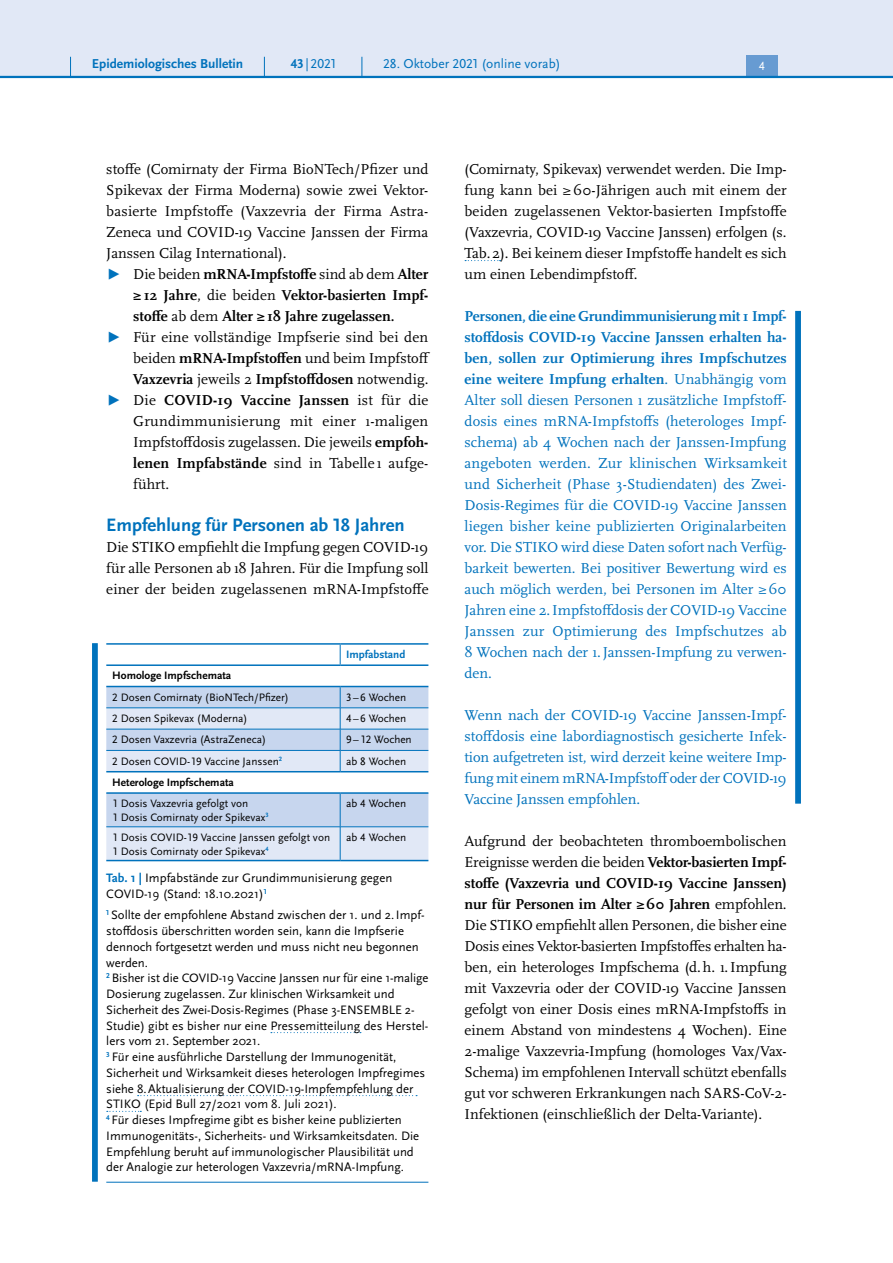
<style>
.page{position:relative;width:893px;height:1263px;background:#fff}
.page>*{position:absolute;margin:0;border:0;box-sizing:border-box;transform-origin:0 0}
.t1{font:700 18.75px "Scala Sans Pro";color:#0072bc}
.P_-_Fließtext{font:15px/21px "Scala Pro";color:#000;text-align:justify}
.P_-_Fließtext-2{font:15px/21px "Scala Pro";letter-spacing:-.005em;color:#0072bc;text-align:justify}
.t2{font:700 15px/21px "Scala Pro";color:#000;text-align:justify}
.t3{font:13.5px "Scala Sans Pro";color:#0072bc}
.t4{font:700 13.5px "Scala Sans Pro";color:#0072bc}
.P_-_Bildunterschrift{font:12.75px/15.8px "Scala Sans Pro";color:#000}
.t5{font:12.45px "Scala Sans Pro";color:#fff}
.P_-_Tab_linksbündig{font:11.25px/13.5px "Scala Sans Pro";color:#000}
.P_-_Tab_linksbündig-2{font:700 11.25px "Scala Sans Pro";color:#000}
.Titel_klein{font:700 11.25px "Scala Sans Pro";color:#0072bc}
.s1{font-weight:700}
.s2{font-family:"Scala Sans Pro";font-weight:400;color:#0072bc}
.s3{font-weight:400}
.s4{font-family:"Scala Sans Pro";color:#0072bc}
.s5{font-weight:700;color:#0072bc}
</style>
<div class="page">
<svg style="left:465px;top:260px;width:36px;height:1px"></svg>
<svg style="left:795px;top:311px;width:6px;height:493px;background:#0976be"></svg>
<svg style="left:106px;top:645px;width:322px;height:41px"></svg>
<div style="left:106px;top:687px;width:322px;height:20px;background:#c7d6ee"></div>
<svg style="left:106px;top:708px;width:322px;height:152px;background:#d8e3f3"></svg>
<svg style="left:340px;top:645px;width:1px;height:19px"></svg>
<hr style="left:106px;top:707px;width:234px;height:1px;background:#0072bc">
<hr style="left:340px;top:707px;width:88px;height:1px;background:#0072bc">
<hr style="left:106px;top:729px;width:234px;height:1px;background:#0072bc">
<hr style="left:340px;top:729px;width:88px;height:1px;background:#0072bc">
<hr style="left:106px;top:750px;width:234px;height:1px;background:#0072bc">
<hr style="left:340px;top:750px;width:88px;height:1px;background:#0072bc">
<svg style="left:340px;top:687px;width:1px;height:84px"></svg>
<hr style="left:340px;top:794px;width:1px;height:33px;background:#0072bc">
<hr style="left:106px;top:826px;width:234px;height:1px;background:#0072bc">
<hr style="left:340px;top:826px;width:88px;height:1px;background:#0072bc">
<hr style="left:340px;top:827px;width:1px;height:33px;background:#0072bc">
<hr style="left:106px;top:643px;width:234px;height:2px;background:#0072bc">
<hr style="left:340px;top:643px;width:88px;height:2px;background:#0072bc">
<hr style="left:106px;top:664px;width:234px;height:2px;background:#0072bc">
<hr style="left:340px;top:664px;width:88px;height:2px;background:#0072bc">
<hr style="left:106px;top:686px;width:234px;height:1px;background:#0072bc">
<hr style="left:340px;top:686px;width:88px;height:1px;background:#0072bc">
<hr style="left:106px;top:771px;width:234px;height:1px;background:#0072bc">
<hr style="left:340px;top:771px;width:88px;height:1px;background:#0072bc">
<hr style="left:106px;top:792px;width:234px;height:2px;background:#0072bc">
<hr style="left:340px;top:792px;width:88px;height:2px;background:#0072bc">
<hr style="left:106px;top:860px;width:234px;height:1px;background:#0072bc">
<hr style="left:340px;top:860px;width:88px;height:1px;background:#0072bc">
<svg style="left:271px;top:1032px;width:90px;height:1px"></svg>
<svg style="left:138px;top:1095px;width:279px;height:1px"></svg>
<svg style="left:107px;top:1111px;width:34px;height:1px"></svg>
<hr style="left:106px;top:1182px;width:322px;height:1px;background:#0072bc">
<svg style="left:92px;top:643px;width:6px;height:539px;background:#0977be"></svg>
<div style="left:0;top:0;width:893px;height:77px;background:#e1e8f6"></div>
<div style="left:746px;top:55px;width:32px;height:21px;background:#679bd2"></div>
<hr style="left:0;top:76px;width:893px;height:2px;background:#0072bc">
<svg style="left:70px;top:57px;width:1px;height:19px"></svg>
<svg style="left:264px;top:57px;width:1px;height:19px"></svg>
<svg style="left:362px;top:57px;width:1px;height:19px"></svg>
<p class="t4" style="left:92px;top:55px;width:153px">Epidemiologisches Bulletin</p>
<p class="t3" style="left:291px;top:55px;width:47px"><span class="s1">43</span>|2021</p>
<p class="t3" style="left:383px;top:55px;width:179px">28. Oktober 2021 (online vorab)</p>
<p class="t5" style="left:759px;top:59px;width:7px">4</p>
<p class="P_-_Fließtext" style="left:106px;top:158px;width:324px">stoffe (Comirnaty der Firma BioNTech/Pfizer und Spikevax der Firma Moderna) sowie zwei Vektor&shy;basierte Impfstoffe (Vaxzevria der Firma Astra-Zeneca und COVID-19 Vaccine Janssen der Firma Janssen Cilag International).</p>
<p class="t2" style="left:133px;top:263px;width:297px;text-indent:-27px"><span class="s2">▶</span> <span class="s3">Die beiden</span> mRNA-Impfstoffe <span class="s3">sind ab dem</span> Alter ≥ 12 Jahre<span class="s3">, die beiden</span> Vektor-basierten Impf&shy;stoffe <span class="s3">ab dem</span> Alter ≥18 Jahre zugelassen.</p>
<p class="P_-_Fließtext" style="left:133px;top:326px;width:298px;text-align:left;text-indent:-27px"><span class="s4">▶</span> Für eine vollständige Impfserie sind bei den beiden <span class="s1">mRNA-Impfstoffen</span> und beim Impfstoff<br><span class="s1">Vaxzevria</span> jeweils 2 <span class="s1">Impfstoffdosen</span> notwendig.</p>
<p class="P_-_Fließtext" style="left:133px;top:389px;width:297px;text-indent:-27px"><span class="s4">▶</span> Die <span class="s1">COVID-19 Vaccine Janssen</span> ist für die Grundimmunisierung mit einer 1-maligen Impfstoffdosis zugelassen. Die jeweils <span class="s1">empfoh&shy;lenen Impfabstände</span> sind in Tabelle 1 aufge&shy;führt.</p>
<h3 class="t1" style="left:106px;top:513px;width:300px">Empfehlung für Personen ab 18 Jahren</h3>
<p class="P_-_Fließtext" style="left:106px;top:536px;width:324px">Die STIKO empfiehlt die Impfung gegen COVID-19 für alle Personen ab 18 Jahren. Für die Impfung soll einer der beiden zugelassenen mRNA-Impfstoffe</p>
<p class="Titel_klein" style="left:346px;top:648px;width:61px">Impfabstand</p>
<p class="P_-_Tab_linksbündig-2" style="left:112px;top:669px;width:120px">Homologe Impfschemata</p>
<p class="P_-_Tab_linksbündig" style="left:112px;top:690px;width:178px">2 Dosen Comirnaty (BioNTech/Pfizer)</p>
<p class="P_-_Tab_linksbündig" style="left:346px;top:690px;width:61px">3 – 6 Wochen</p>
<p class="P_-_Tab_linksbündig" style="left:112px;top:712px;width:137px">2 Dosen Spikevax (Moderna)</p>
<p class="P_-_Tab_linksbündig" style="left:346px;top:712px;width:61px">4 – 6 Wochen</p>
<p class="P_-_Tab_linksbündig" style="left:112px;top:733px;width:155px">2 Dosen Vaxzevria (AstraZeneca)</p>
<p class="P_-_Tab_linksbündig" style="left:346px;top:733px;width:67px">9 – 12 Wochen</p>
<p class="P_-_Tab_linksbündig" style="left:112px;top:754px;width:171px">2 Dosen COVID-19 Vaccine Janssen<sup>2</sup></p>
<p class="P_-_Tab_linksbündig" style="left:346px;top:754px;width:62px">ab 8 Wochen</p>
<p class="P_-_Tab_linksbündig-2" style="left:112px;top:776px;width:123px">Heterologe Impfschemata</p>
<p class="P_-_Tab_linksbündig" style="left:112px;top:797px;width:158px">1 Dosis Vaxzevria gefolgt von<br>1 Dosis Comirnaty oder Spikevax<sup>3</sup></p>
<p class="P_-_Tab_linksbündig" style="left:346px;top:797px;width:62px">ab 4 Wochen</p>
<p class="P_-_Tab_linksbündig" style="left:112px;top:831px;width:219px">1 Dosis COVID-19 Vaccine Janssen gefolgt von<br>1 Dosis Comirnaty oder Spikevax<sup>4</sup></p>
<p class="P_-_Tab_linksbündig" style="left:346px;top:831px;width:62px">ab 4 Wochen</p>
<p class="P_-_Bildunterschrift" style="left:106px;top:870px;width:287px"><span class="s5">Tab. 1 |</span> Impfabstände zur Grundimmunisierung gegen<br>COVID-19 (Stand: 18.10.2021)<sup>1</sup></p>
<p class="P_-_Bildunterschrift" style="left:106px;top:907px;width:324px"><sup>1</sup> Sollte der empfohlene Abstand zwischen der 1. und 2.Impf&shy;stoffdosis überschritten worden sein, kann die Impfserie dennoch fortgesetzt werden und muss nicht neu begonnen werden.<br><sup>2</sup> Bisher ist die COVID-19 Vaccine Janssen nur für eine 1-malige Dosierung zugelassen. Zur klinischen Wirksamkeit und Sicherheit des Zwei-Dosis-Regimes (Phase 3-ENSEMBLE 2- Studie) gibt es bisher nur eine Pressemitteilung des Herstel&shy;lers vom 21. September 2021.<br><sup>3</sup> Für eine ausführliche Darstellung der Immunogenität, Sicherheit und Wirksamkeit dieses heterologen Impfregimes siehe 8.Aktualisierung der COVID-19-Impfempfehlung der STIKO (Epid Bull 27/2021 vom 8. Juli 2021).<br><sup>4</sup> Für dieses Impfregime gibt es bisher keine publizierten Immunogenitäts-, Sicherheits- und Wirksamkeitsdaten. Die Empfehlung beruht auf immunologischer Plausibilität und der Analogie zur heterologen Vaxzevria/mRNA-Impfung.</p>
<p class="P_-_Fließtext" style="left:465px;top:158px;width:324px">(Comirnaty, Spikevax) verwendet werden. Die Imp&shy;fung kann bei ≥60-Jährigen auch mit einem der beiden zugelassenen Vektor-basierten Impfstoffe (Vaxzevria, COVID-19 Vaccine Janssen) erfolgen (s.<br>Tab.2). Bei keinem dieser Impfstoffe handelt es sich um einen Lebendimpfstoff.</p>
<p class="P_-_Fließtext-2" style="left:465px;top:305px;width:324px"><span class="s1">Personen, die eine Grundimmunisierung mit 1 Impf&shy;stoffdosis COVID-19 Vaccine Janssen erhalten ha&shy;ben, sollen zur Optimierung ihres Impfschutzes eine weitere Impfung erhalten</span>. Unabhängig vom Alter soll diesen Personen 1 zusätzliche Impfstoff&shy;dosis eines mRNA-Impfstoffs (heterologes Impf&shy;schema) ab 4 Wochen nach der Janssen-Impfung angeboten werden. Zur klinischen Wirksamkeit und Sicherheit (Phase 3-Studiendaten) des Zwei-Dosis-Regimes für die COVID-19 Vaccine Janssen liegen bisher keine publizierten Originalarbeiten vor. Die STIKO wird diese Daten sofort nach Verfüg&shy;barkeit bewerten. Bei positiver Bewertung wird es auch möglich werden, bei Personen im Alter ≥60<br>Jahren eine 2.Impfstoffdosis der COVID-19 Vaccine Janssen zur Optimierung des Impfschutzes ab 8 Wochen nach der 1.Janssen-Impfung zu verwen&shy;den.</p>
<p class="P_-_Fließtext-2" style="left:465px;top:704px;width:324px">Wenn nach der COVID-19 Vaccine Janssen-Impf&shy;stoffdosis eine labordiagnostisch gesicherte Infek&shy;tion aufgetreten ist, wird derzeit keine weitere Imp&shy;fung mit einem mRNA-Impfstoff oder der COVID-19<br>Vaccine Janssen empfohlen.</p>
<p class="P_-_Fließtext" style="left:465px;top:830px;width:324px">Aufgrund der beobachteten thromboembolischen Ereignisse werden die beiden <span class="s1">Vektor-basierten Impf&shy;stoffe (Vaxzevria und COVID-19 Vaccine Janssen) nur für Personen im Alter ≥60 Jahren</span> empfohlen.<br>Die STIKO empfiehlt allen Personen, die bisher eine Dosis eines Vektor-basierten Impfstoffes erhalten ha&shy;ben, ein heterologes Impfschema (d.h. 1.Impfung mit Vaxzevria oder der COVID-19 Vaccine Janssen gefolgt von einer Dosis eines mRNA-Impfstoffs in einem Abstand von mindestens 4 Wochen). Eine 2-malige Vaxzevria-Impfung (homologes Vax/Vax-Schema) im empfohlenen Intervall schützt ebenfalls gut vor schweren Erkrankungen nach SARS-CoV-2- Infektionen (einschließlich der Delta-Variante).</p>
</div>
